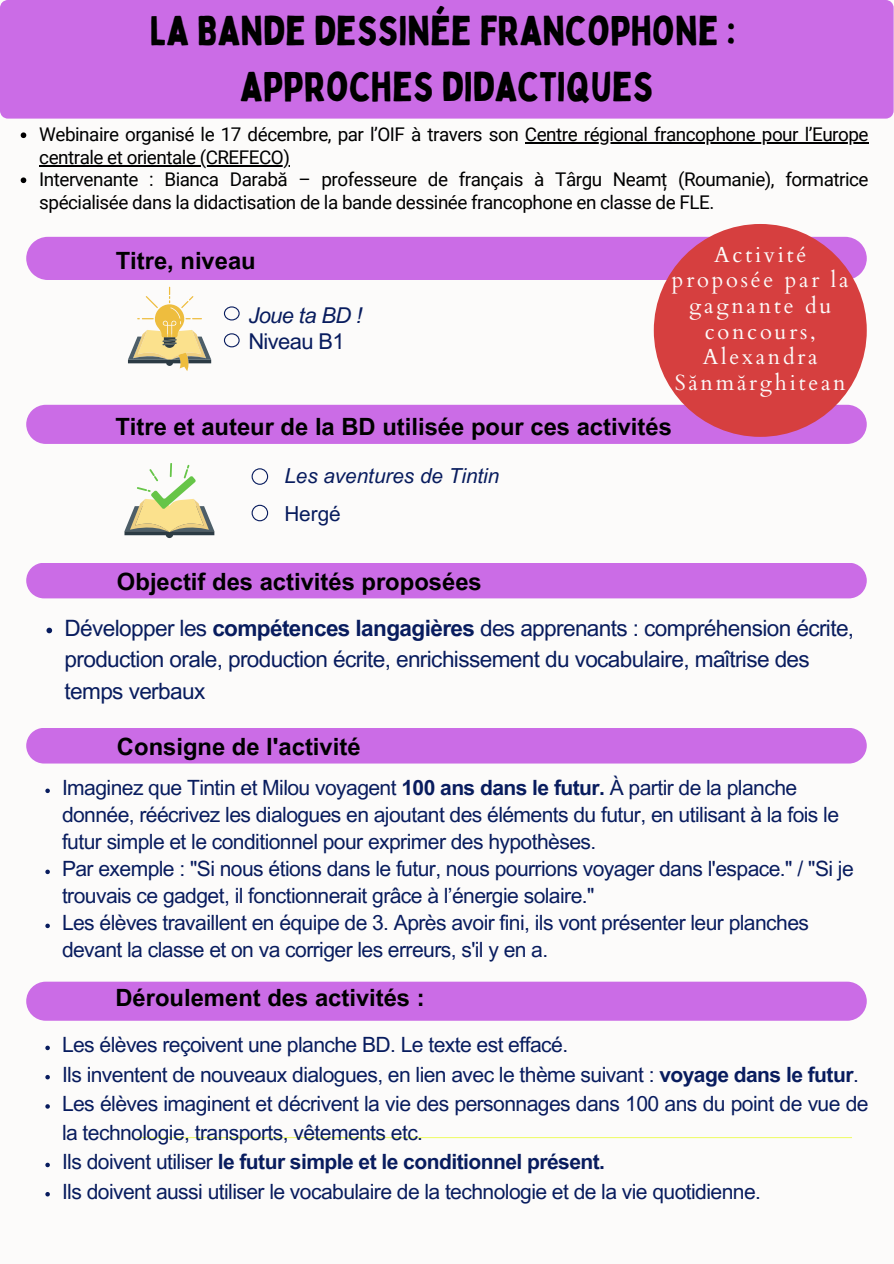
<style>
.page{position:relative;width:894px;height:1264px;background:#fff}
.page>*{position:absolute;margin:0;border:0;box-sizing:border-box;transform-origin:0 0}
.t1{font:40.65px/56.2px "Bobby Jones";color:#000;text-align:center}
.t2{font:700 23.7px "Arial MT Pro";color:#000}
.t3{font:22.5px/31.5px "Arial MT Pro";letter-spacing:-.025em;color:#081c5e}
.t4{font:21.9px/25.5px "Cardo";letter-spacing:.125em;color:#fcfbfa;text-align:center}
.t5{font:italic 21.75px/25.8px "Arial MT Pro";letter-spacing:-.025em;color:#081c5e}
.t6{font:21px/27px "Arial MT Pro";letter-spacing:-.025em;color:#081c5e}
.t7{font:700 21px "Arial MT Pro";letter-spacing:-.025em;color:#081c5e}
.t8{font:italic 20.7px/37.2px "Arial MT Pro";color:#081c5e}
.t9{font:18.9px/22.5px "Roboto";letter-spacing:-.025em;color:#000}
.s1{font-style:normal}
.s2{font-weight:700}
.s3{font-weight:400}
</style>
<div class="page">
<div style="left:0;top:0;width:893px;height:1263px;background:#fcfbfa"></div>
<div style="left:26px;top:405px;width:840px;height:39px;background:#cb6ce6"></div>
<div style="left:26px;top:563px;width:840px;height:35px;background:#cb6ce6"></div>
<svg style="left:224px;top:306px;width:15px;height:14px"></svg>
<svg style="left:251px;top:468px;width:17px;height:17px"></svg>
<svg style="left:224px;top:333px;width:15px;height:14px"></svg>
<svg style="left:251px;top:505px;width:17px;height:16px"></svg>
<hr style="left:137px;top:1136px;width:714px;height:2px;background:#effc71">
<div style="left:0;top:0;width:893px;height:119px;background:#cb6ce6"></div>
<div style="left:26px;top:237px;width:840px;height:43px;background:#cb6ce6"></div>
<svg style="left:128px;top:287px;width:83px;height:84px"></svg>
<svg style="left:124px;top:463px;width:90px;height:75px"></svg>
<svg style="left:21px;top:132px;width:5px;height:6px"></svg>
<hr style="left:524px;top:143px;width:343px;height:1px;background:#000">
<hr style="left:39px;top:165px;width:250px;height:1px;background:#000">
<svg style="left:21px;top:177px;width:5px;height:6px"></svg>
<div style="left:26px;top:981px;width:840px;height:39px;background:#cb6ce6;border-radius:20px"></div>
<div style="left:653px;top:224px;width:213px;height:212px;background:#d63f3f;border-radius:50%"></div>
<svg style="left:46px;top:627px;width:6px;height:6px"></svg>
<svg style="left:45px;top:1045px;width:5px;height:5px"></svg>
<svg style="left:45px;top:1074px;width:5px;height:5px"></svg>
<svg style="left:45px;top:1104px;width:5px;height:4px"></svg>
<svg style="left:45px;top:1162px;width:5px;height:5px"></svg>
<svg style="left:45px;top:1192px;width:5px;height:4px"></svg>
<svg style="left:45px;top:788px;width:5px;height:5px"></svg>
<svg style="left:45px;top:869px;width:5px;height:5px"></svg>
<svg style="left:45px;top:923px;width:5px;height:5px"></svg>
<div style="left:26px;top:728px;width:840px;height:35px;background:#cb6ce6"></div>
<h1 class="t1" style="left:150px;top:2px;width:587px">LA BANDE DESSINÉE FRANCOPHONE :<br>APPROCHES DIDACTIQUES</h1>
<p class="t9" style="left:39px;top:124px;width:830px">Webinaire organisé le 17 décembre, par l’OIF à travers son Centre régional francophone pour l’Europe</p>
<h3 class="t9" style="left:39px;top:146px;width:830px">centrale et orientale (CREFECO)<br>Intervenante : Bianca Darabă – professeure de français à Târgu Neamț (Roumanie), formatrice spécialisée dans la didactisation de la bande dessinée francophone en classe de FLE.</h3>
<h2 class="t2" style="left:116px;top:251px;width:142px">Titre, niveau</h2>
<p class="t4" style="left:671px;top:242px;width:178px">Activité proposée par la gagnante du concours,<br>Alexandra<br>Sănmărghitean</p>
<p class="t5" style="left:248px;top:305px;width:115px">Joue ta BD !<br><span class="s1">Niveau B1</span></p>
<h2 class="t2" style="left:115px;top:418px;width:558px">Titre et auteur de la BD utilisée pour ces activités</h2>
<h3 class="t8" style="left:284px;top:460px;width:216px">Les aventures de Tintin<br><span class="s1">Hergé</span></h3>
<p class="t2" style="left:117px;top:572px;width:366px">Objectif des activités proposées</p>
<p class="t3" style="left:65px;top:614px;width:791px">Développer les <span class="s2">compétences langagières</span> des apprenants : compréhension écrite, production orale, production écrite, enrichissement du vocabulaire, maîtrise des temps verbaux</p>
<p class="t2" style="left:117px;top:737px;width:245px">Consigne de l'activité</p>
<h2 class="t6" style="left:62px;top:777px;width:778px">Imaginez que Tintin et Milou voyagent <span class="s2">100 ans dans le futur.</span> À partir de la planche donnée, réécrivez les dialogues en ajoutant des éléments du futur, en utilisant à la fois le futur simple et le conditionnel pour exprimer des hypothèses.</h2>
<p class="t6" style="left:62px;top:858px;width:793px">Par exemple : "Si nous étions dans le futur, nous pourrions voyager dans l'espace." / "Si je trouvais ce gadget, il fonctionnerait grâce à l’énergie solaire."</p>
<p class="t6" style="left:62px;top:912px;width:748px">Les élèves travaillent en équipe de 3. Après avoir fini, ils vont présenter leur planches devant la classe et on va corriger les erreurs, s'il y en a.</p>
<p class="t2" style="left:115px;top:989px;width:311px">Déroulement des activités :</p>
<h4 class="t6" style="left:62px;top:1034px;width:507px">Les élèves reçoivent une planche BD. Le texte est effacé.</h4>
<h2 class="t6" style="left:62px;top:1063px;width:798px">Ils inventent de nouveaux dialogues, en lien avec le thème suivant : <span class="s2">voyage dans le futur</span>.</h2>
<p class="t6" style="left:62px;top:1091px;width:807px;line-height:29.2px">Les élèves imaginent et décrivent la vie des personnages dans 100 ans du point de vue de la technologie, transports, vêtements etc.</p>
<h2 class="t7" style="left:62px;top:1154px;width:544px"><span class="s3">Ils doivent utiliser</span> le futur simple et le conditionnel présent.</h2>
<p class="t6" style="left:62px;top:1180px;width:700px">Ils doivent aussi utiliser le vocabulaire de la technologie et de la vie quotidienne.</p>
</div>
